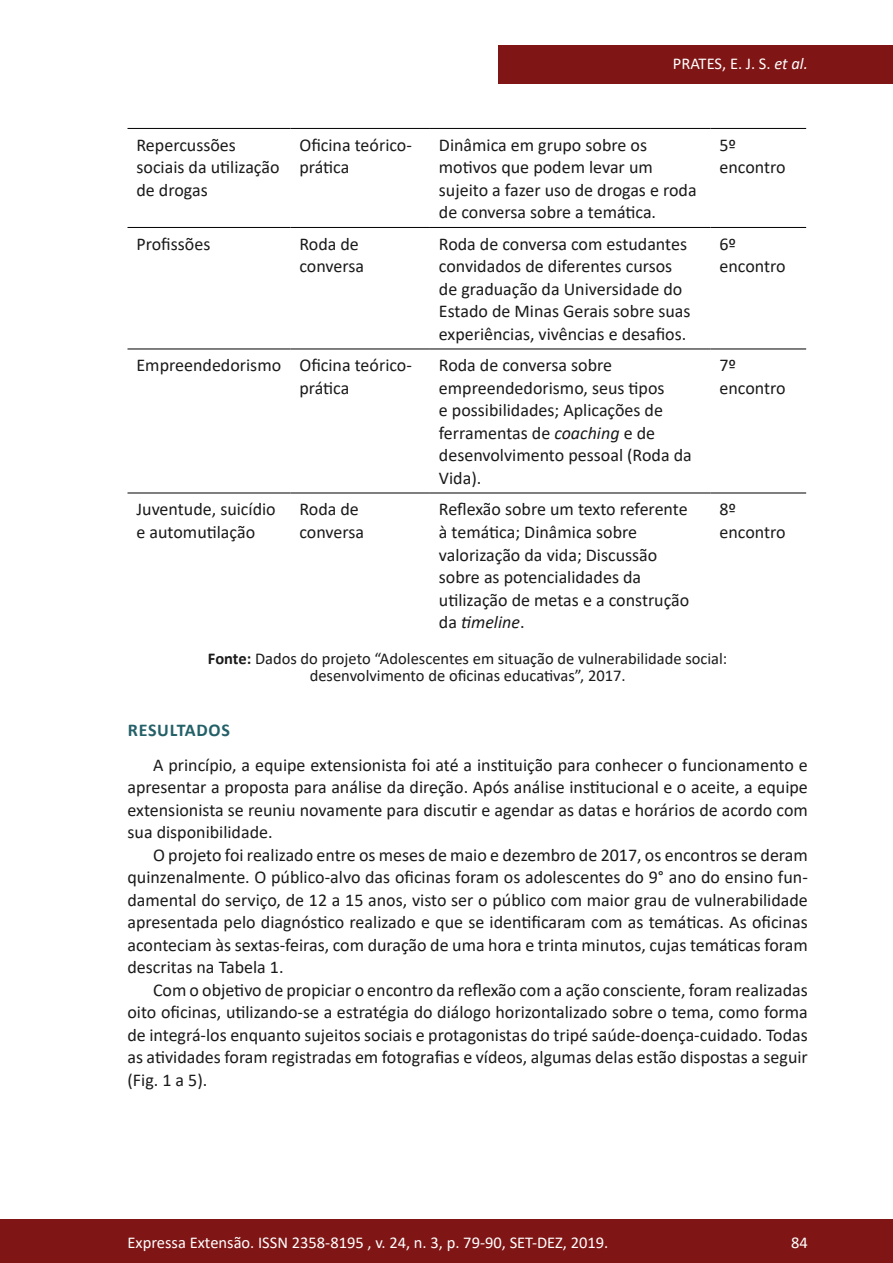
<style>
.page{position:relative;width:893px;height:1263px;background:#fff}
.page>*{position:absolute;margin:0;border:0;box-sizing:border-box;transform-origin:0 0}
.texto{font:18px/22.5px "Calibri";color:#1a1a1a}
.subtitulo{font:700 18px "Calibri";letter-spacing:.04em;color:#246068}
.legenda{font:16.5px "Calibri";color:#1a1a1a}
.t1{font:16.5px "Calibri";color:#fff}
.s1{font-style:italic}
.s2{font-weight:700}
</style>
<div class="page">
<div style="left:0;top:1219px;width:893px;height:44px;background:#801515"></div>
<div style="left:498px;top:45px;width:395px;height:39px;background:#801515"></div>
<hr style="left:128px;top:128px;width:162px;height:1px;background:#000">
<hr style="left:290px;top:128px;width:140px;height:1px;background:#000">
<hr style="left:430px;top:128px;width:280px;height:1px;background:#000">
<hr style="left:710px;top:128px;width:96px;height:1px;background:#000">
<hr style="left:128px;top:227px;width:162px;height:1px;background:#000">
<hr style="left:290px;top:227px;width:140px;height:1px;background:#000">
<hr style="left:430px;top:227px;width:280px;height:1px;background:#000">
<hr style="left:710px;top:227px;width:96px;height:1px;background:#000">
<hr style="left:128px;top:349px;width:162px;height:1px;background:#000">
<hr style="left:290px;top:349px;width:140px;height:1px;background:#000">
<hr style="left:430px;top:349px;width:280px;height:1px;background:#000">
<hr style="left:710px;top:349px;width:96px;height:1px;background:#000">
<hr style="left:128px;top:493px;width:162px;height:1px;background:#000">
<hr style="left:290px;top:493px;width:140px;height:1px;background:#000">
<hr style="left:430px;top:493px;width:280px;height:1px;background:#000">
<hr style="left:710px;top:493px;width:96px;height:1px;background:#000">
<p class="t1" style="left:673px;top:52px;width:137px">PRATES, E. J. S. <span class="s1">et al.</span></p>
<p class="texto" style="left:136px;top:133px;width:145px">Repercussões sociais da utilização de drogas</p>
<p class="texto" style="left:299px;top:133px;width:114px">Oficina teórico&shy;prática</p>
<p class="texto" style="left:439px;top:133px;width:259px">Dinâmica em grupo sobre os motivos que podem levar um sujeito a fazer uso de drogas e roda de conversa sobre a temática.</p>
<p class="texto" style="left:719px;top:133px;width:68px">5º encontro</p>
<p class="texto" style="left:136px;top:232px;width:75px">Profissões</p>
<p class="texto" style="left:299px;top:232px;width:66px">Roda de conversa</p>
<p class="texto" style="left:439px;top:232px;width:253px">Roda de conversa com estudantes convidados de diferentes cursos de graduação da Universidade do Estado de Minas Gerais sobre suas experiências, vivências e desafios.</p>
<p class="texto" style="left:719px;top:232px;width:68px">6º encontro</p>
<p class="texto" style="left:136px;top:354px;width:146px">Empreendedorismo</p>
<p class="texto" style="left:299px;top:354px;width:114px">Oficina teórico&shy;prática</p>
<p class="texto" style="left:439px;top:354px;width:254px">Roda de conversa sobre empreendedorismo, seus tipos<br>e possibilidades; Aplicações de ferramentas de <span class="s1">coaching</span> e de desenvolvimento pessoal (Roda da<br>Vida).</p>
<p class="texto" style="left:719px;top:354px;width:68px">7º encontro</p>
<p class="texto" style="left:136px;top:498px;width:141px">Juventude, suicídio e automutilação</p>
<p class="texto" style="left:299px;top:498px;width:66px">Roda de conversa</p>
<p class="texto" style="left:439px;top:498px;width:252px">Reflexão sobre um texto referente à temática; Dinâmica sobre valorização da vida; Discussão sobre as potencialidades da utilização de metas e a construção da <span class="s1">timeline</span>.</p>
<p class="texto" style="left:719px;top:498px;width:68px">8º encontro</p>
<p class="legenda" style="left:208px;top:647px;width:521px"><span class="s2">Fonte:</span> Dados do projeto “Adolescentes em situação de vulnerabilidade social:</p>
<p class="legenda" style="left:310px;top:664px;width:317px">desenvolvimento de oficinas educativas”, 2017.</p>
<p class="subtitulo" style="left:128px;top:717px;width:104px">RESULTADOS</p>
<p class="texto" style="left:128px;top:753px;width:682px;text-align:justify;text-indent:26px">A princípio, a equipe extensionista foi até a instituição para conhecer o funcionamento e apresentar a proposta para análise da direção. Após análise institucional e o aceite, a equipe extensionista se reuniu novamente para discutir e agendar as datas e horários de acordo com sua disponibilidade.</p>
<p class="texto" style="left:128px;top:843px;width:682px;text-align:justify;text-indent:26px">O projeto foi realizado entre os meses de maio e dezembro de 2017, os encontros se deram quinzenalmente. O público-alvo das oficinas foram os adolescentes do 9° ano do ensino fun&shy;damental do serviço, de 12 a 15 anos, visto ser o público com maior grau de vulnerabilidade apresentada pelo diagnóstico realizado e que se identificaram com as temáticas. As oficinas aconteciam às sextas-feiras, com duração de uma hora e trinta minutos, cujas temáticas foram descritas na Tabela 1.</p>
<p class="texto" style="left:128px;top:978px;width:682px;text-align:justify;text-indent:26px">Com o objetivo de propiciar o encontro da reflexão com a ação consciente, foram realizadas oito oficinas, utilizando-se a estratégia do diálogo horizontalizado sobre o tema, como forma de integrá-los enquanto sujeitos sociais e protagonistas do tripé saúde-doença-cuidado. Todas as atividades foram registradas em fotografias e vídeos, algumas delas estão dispostas a seguir (Fig. 1 a 5).</p>
<p class="t1" style="left:128px;top:1230px;width:482px">Expressa Extensão. ISSN 2358-8195 , v. 24, n. 3, p. 79-90, SET-DEZ, 2019.</p>
<p class="t1" style="left:791px;top:1230px;width:18px">84</p>
</div>
